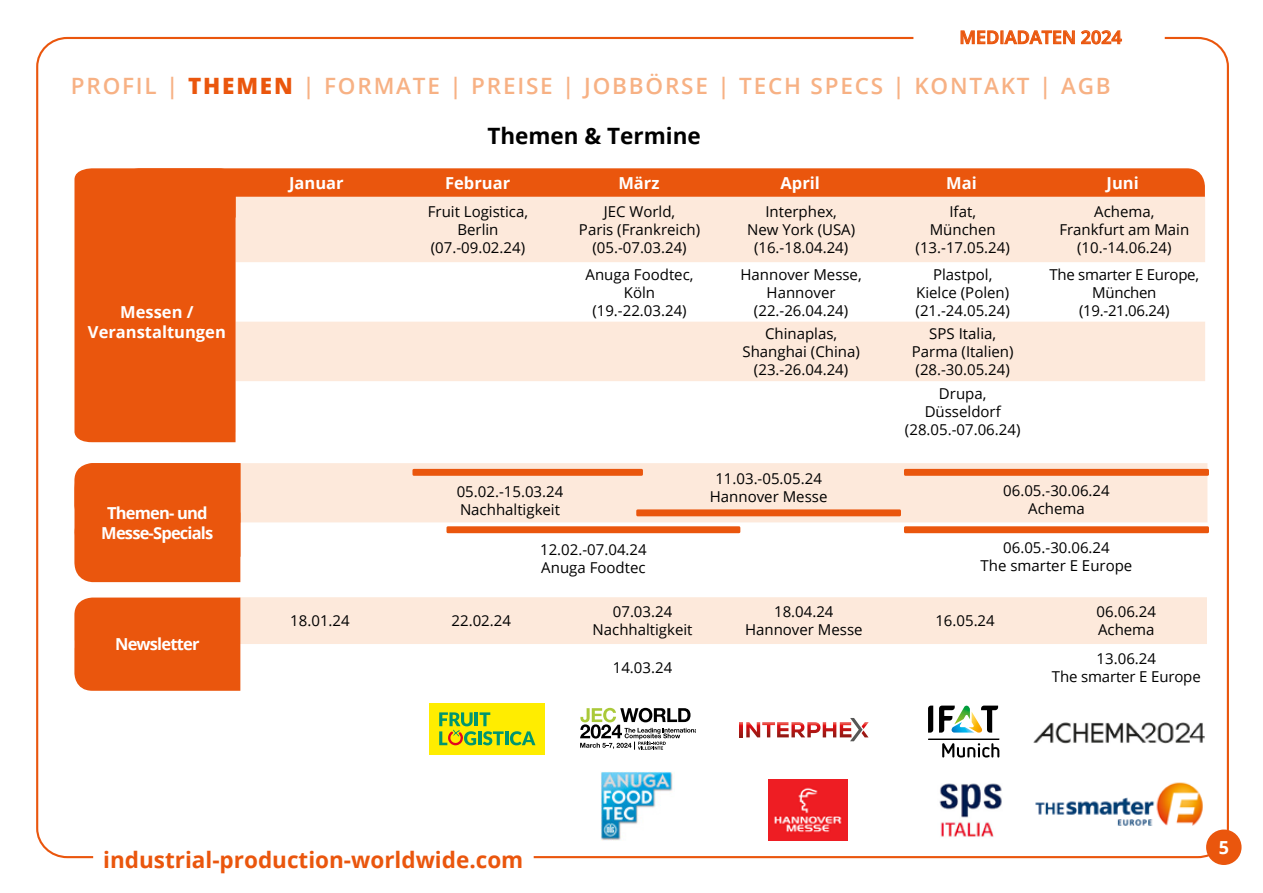
<style>
.page{position:relative;width:1263px;height:893px;background:#fff}
.page>*{position:absolute;margin:0;border:0;box-sizing:border-box;transform-origin:0 0}
.t1{font:600 22.5px "Open Sans";letter-spacing:.08em;color:#f7b184}
.t2{font:700 22.5px "Open Sans";color:#ea560d}
.t3{font:700 22.5px "Open Sans";color:#000}
.t4{font:600 18px "Open Sans";color:#ea560d}
.t5{font:700 18px "Open Sans";color:#fff}
.t6{font:700 16.5px/19.8px "Open Sans";color:#fff;text-align:center}
.t7{font:700 16.5px/19.8px "Open Sans";letter-spacing:-.05em;color:#fff;text-align:center}
.t8{font:15px/18px "Open Sans";color:#000;text-align:center}
.t9{font:15px/18px "Open Sans";letter-spacing:-.02em;color:#000;text-align:center}
.s1{font-weight:800;color:#ea560d}
</style>
<div class="page">
<svg style="left:913px;top:30px;width:252px;height:15px"></svg>
<div style="left:1206px;top:829px;width:35px;height:36px;background:#ea560d;border-radius:50%"></div>
<div style="left:121px;top:168px;width:1084px;height:50px;background:#ea560d;border-radius:18px"></div>
<svg style="left:236px;top:197px;width:969px;height:184px;fill:#fde9db"></svg>
<div style="left:74px;top:168px;width:162px;height:274px;background:#ea560d"></div>
<img style="left:769px;top:780px;width:79px;height:60px">
<div style="left:240px;top:463px;width:967px;height:60px;background:#fde9db"></div>
<svg style="left:240px;top:523px;width:967px;height:59px"></svg>
<div style="left:412px;top:469px;width:231px;height:7px;background:#ea560d;border-radius:2px"></div>
<div style="left:636px;top:509px;width:265px;height:7px;background:#ea560d;border-radius:2px"></div>
<div style="left:446px;top:526px;width:294px;height:7px;background:#ea560d;border-radius:2px"></div>
<div style="left:904px;top:469px;width:305px;height:7px;background:#ea560d;border-radius:2px"></div>
<div style="left:904px;top:526px;width:305px;height:7px;background:#ea560d;border-radius:2px"></div>
<div style="left:74px;top:463px;width:166px;height:119px;background:#ea560d"></div>
<div style="left:239px;top:597px;width:968px;height:47px;background:#fde9db"></div>
<div style="left:74px;top:598px;width:166px;height:93px;background:#ea560d"></div>
<svg style="left:928px;top:706px;width:71px;height:51px"></svg>
<svg style="left:580px;top:708px;width:116px;height:42px"></svg>
<svg style="left:739px;top:722px;width:4px;height:15px"></svg>
<svg style="left:746px;top:718px;width:123px;height:23px"></svg>
<div style="left:430px;top:703px;width:115px;height:52px;background:#ffed00"></div>
<hr style="left:505px;top:731px;width:3px;height:14px;background:#00966f">
<svg style="left:510px;top:731px;width:25px;height:14px"></svg>
<svg style="left:439px;top:712px;width:65px;height:33px"></svg>
<img style="left:1033px;top:722px;width:172px;height:22px">
<img style="left:939px;top:783px;width:63px;height:54px">
<img style="left:1035px;top:782px;width:168px;height:44px">
<img style="left:601px;top:772px;width:72px;height:68px">
<p class="t4" style="left:959px;top:25px;width:164px">MEDIADATEN 2024</p>
<h1 class="t1" style="left:71px;top:70px;width:1041px">PROFIL | <span class="s1">THEMEN</span> | FORMATE | PREISE | JOBBÖRSE | TECH SPECS | KONTAKT | AGB</h1>
<p class="t6" style="left:88px;top:302px;width:139px">Messen /<br>Veranstaltungen</p>
<p class="t7" style="left:101px;top:503px;width:114px">Themen- und<br>Messe-Specials</p>
<p class="t7" style="left:115px;top:634px;width:86px">Newsletter</p>
<h1 class="t3" style="left:487px;top:120px;width:215px">Themen &amp; Termine</h1>
<p class="t6" style="left:289px;top:173px;width:56px">Januar</p>
<p class="t6" style="left:445px;top:173px;width:67px">Februar</p>
<p class="t6" style="left:618px;top:173px;width:43px">März</p>
<p class="t6" style="left:780px;top:173px;width:41px">April</p>
<p class="t6" style="left:946px;top:173px;width:32px">Mai</p>
<p class="t6" style="left:1107px;top:173px;width:34px">Juni</p>
<p class="t8" style="left:428px;top:202px;width:102px">Fruit Logistica,<br>Berlin (07.-09.02.24)</p>
<p class="t8" style="left:579px;top:202px;width:123px">JEC World,<br>Paris (Frankreich) (05.-07.03.24)</p>
<p class="t8" style="left:747px;top:202px;width:110px">Interphex,<br>New York (USA) (16.-18.04.24)</p>
<p class="t8" style="left:915px;top:202px;width:96px">Ifat,<br>München (13.-17.05.24)</p>
<p class="t8" style="left:1059px;top:202px;width:131px">Achema,<br>Frankfurt am Main (10.-14.06.24)</p>
<p class="t8" style="left:585px;top:265px;width:109px">Anuga Foodtec,<br>Köln (19.-22.03.24)</p>
<p class="t8" style="left:740px;top:265px;width:123px">Hannover Messe,<br>Hannover (22.-26.04.24)</p>
<p class="t8" style="left:915px;top:265px;width:96px">Plastpol,<br>Kielce (Polen) (21.-24.05.24)</p>
<p class="t9" style="left:1049px;top:265px;width:151px">The smarter E Europe,<br>München (19.-21.06.24)</p>
<p class="t8" style="left:742px;top:324px;width:119px">Chinaplas,<br>Shanghai (China) (23.-26.04.24)</p>
<p class="t8" style="left:912px;top:324px;width:103px">SPS Italia,<br>Parma (Italien) (28.-30.05.24)</p>
<p class="t8" style="left:905px;top:384px;width:117px">Drupa,<br>Düsseldorf (28.05.-07.06.24)</p>
<p class="t8" style="left:457px;top:482px;width:108px;text-align:left">05.02.-15.03.24<br>Nachhaltigkeit</p>
<p class="t8" style="left:540px;top:540px;width:108px;text-align:left">12.02.-07.04.24<br>Anuga Foodtec</p>
<p class="t8" style="left:710px;top:469px;width:119px">11.03.-05.05.24<br>Hannover Messe</p>
<p class="t8" style="left:1003px;top:481px;width:108px">06.05.-30.06.24<br>Achema</p>
<p class="t8" style="left:981px;top:538px;width:153px">06.05.-30.06.24<br>The smarter E Europe</p>
<p class="t8" style="left:290px;top:611px;width:61px">18.01.24</p>
<p class="t8" style="left:452px;top:611px;width:61px">22.02.24</p>
<p class="t8" style="left:592px;top:602px;width:102px">07.03.24<br>Nachhaltigkeit</p>
<p class="t8" style="left:745px;top:602px;width:119px">18.04.24<br>Hannover Messe</p>
<p class="t8" style="left:935px;top:611px;width:61px">16.05.24</p>
<p class="t8" style="left:1096px;top:602px;width:61px;text-align:left">06.06.24<br>Achema</p>
<p class="t8" style="left:613px;top:658px;width:61px">14.03.24</p>
<p class="t8" style="left:1052px;top:649px;width:150px">13.06.24<br>The smarter E Europe</p>
<h1 class="t2" style="left:103px;top:844px;width:422px">industrial-production-worldwide.com</h1>
<p class="t5" style="left:1219px;top:835px;width:12px">5</p>
</div>
